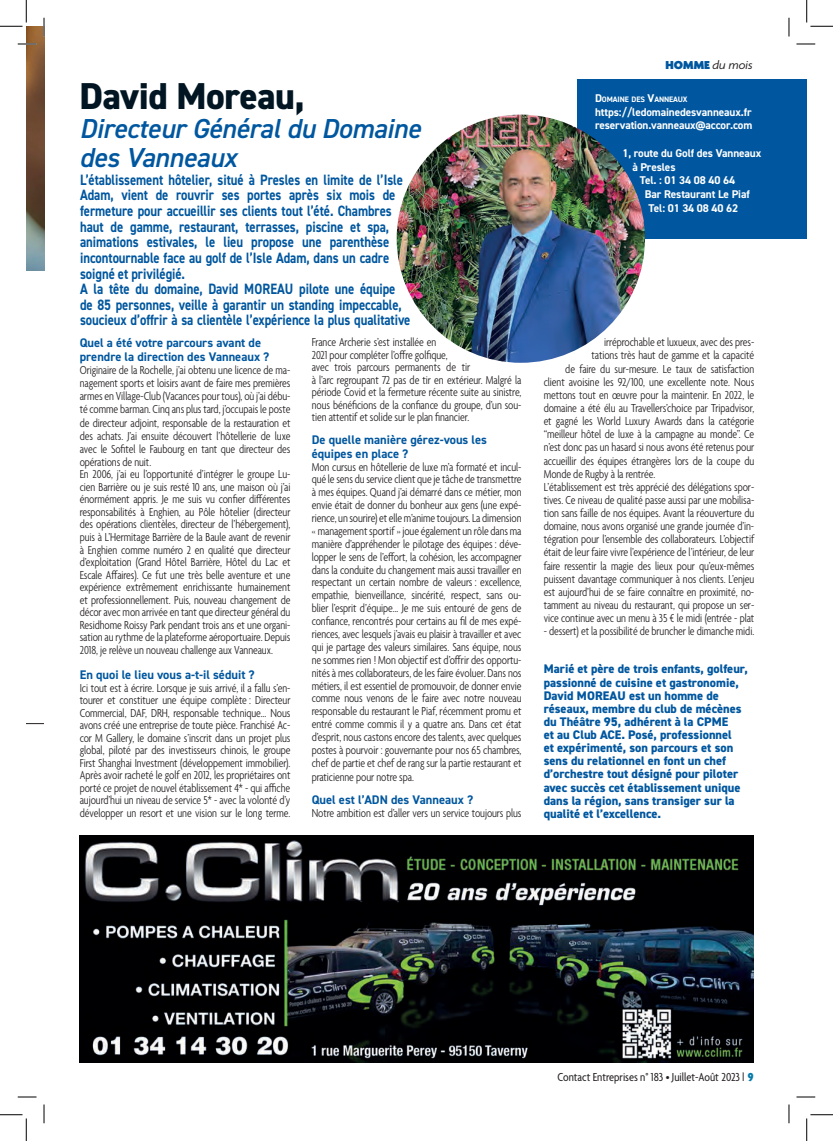
<style>
.page{position:relative;width:833px;height:1141px;background:#fff}
.page>*{position:absolute;margin:0;border:0;box-sizing:border-box;transform-origin:0 0}
.t1{font:800 37.5px "DIN2014";letter-spacing:-.01em;color:#011622}
.t2{font:italic 600 27.5px/28.8px "DIN2014";letter-spacing:-.01em;color:#01579f}
.t3{font:700 15px/15.6px "DIN2014";letter-spacing:-.005em;color:#01579f;scale:.85 1}
.t4{font:300 condensed 12.5px/12.9px "Agenda";letter-spacing:-.005em;color:#231f20;scale:.95 1}
.t5{font:800 12.5px/13.1px "DIN2014";color:#01579f}
.t6{font:700 12.5px/13.8px "DIN2014";color:#01579f}
.t7{font:condensed 12.5px "Agenda";color:#231f20}
.t8{font:italic 12.5px "Agenda";color:#231f20}
.t9{font:700 11.25px/13.8px "DIN2014";letter-spacing:-.01em;color:#fff}
.t10{font:700 7.88px "DIN2014";letter-spacing:-.015em;color:#fff}
.s1{font-weight:900;font-style:normal;color:#01579f}
.s2{font-size:11.25px}
.s3{font-weight:900;color:#057aaa}
</style>
<div class="page">
<img style="left:79px;top:835px;width:673px;height:226px">
<svg style="left:26px;top:723px;width:18px;height:1px"></svg>
<img style="left:26px;top:26px;width:18px;height:244px">
<div style="left:577px;top:79px;width:229px;height:160px;background:#01579f"></div>
<img style="left:396px;top:115px;width:248px;height:248px;border-radius:124px">
<svg style="left:18px;top:43px;width:18px;height:2px"></svg>
<svg style="left:796px;top:43px;width:18px;height:2px"></svg>
<svg style="left:18px;top:1096px;width:18px;height:1px"></svg>
<svg style="left:796px;top:1096px;width:18px;height:1px"></svg>
<svg style="left:43px;top:18px;width:2px;height:18px"></svg>
<svg style="left:43px;top:1104px;width:2px;height:19px"></svg>
<svg style="left:788px;top:18px;width:1px;height:18px"></svg>
<svg style="left:788px;top:1104px;width:1px;height:19px"></svg>
<svg style="left:0;top:0;width:27px;height:27px"></svg>
<svg style="left:0;top:1114px;width:27px;height:26px"></svg>
<svg style="left:806px;top:0;width:26px;height:27px"></svg>
<svg style="left:806px;top:1114px;width:26px;height:26px"></svg>
<h1 class="t1" style="left:79px;top:71px;width:227px">David Moreau,</h1>
<h2 class="t2" style="left:79px;top:113px;width:342px">Directeur Général du Domaine des Vanneaux</h2>
<p class="t3" style="left:80px;top:171px;width:390px">L’établissement hôtelier, situé à Presles en limite de l’Isle Adam, vient de rouvrir ses portes après six mois de fermeture pour accueillir ses clients tout l’été. Chambres haut de gamme, restaurant, terrasses, piscine et spa, animations estivales, le lieu propose une parenthèse incontournable face au golf de l’Isle Adam, dans un cadre soigné et privilégié.<br>A la tête du domaine, David MOREAU pilote une équipe de 85 personnes, veille à garantir un standing impeccable, soucieux d’offrir à sa clientèle l’expérience la plus qualitative</p>
<p class="t6" style="left:80px;top:336px;width:191px">Quel a été votre parcours avant de prendre la direction des Vanneaux ?</p>
<p class="t4" style="left:80px;top:364px;width:223px">Originaire de la Rochelle, j’ai obtenu une licence de ma&shy;nagement sports et loisirs avant de faire mes premières armes en Village-Club (Vacances pour tous), où j’ai débu&shy;té comme barman. Cinq ans plus tard, j’occupais le poste de directeur adjoint, responsable de la restauration et des achats. J’ai ensuite découvert l’hôtellerie de luxe avec le Sofitel le Faubourg en tant que directeur des opérations de nuit.<br>En 2006, j’ai eu l’opportunité d’intégrer le groupe Lu&shy;cien Barrière ou je suis resté 10 ans, une maison où j’ai énormément appris. Je me suis vu confier différentes responsabilités à Enghien, au Pôle hôtelier (directeur des opérations clientèles, directeur de l’hébergement), puis à L’Hermitage Barrière de la Baule avant de revenir à Enghien comme numéro 2 en qualité que directeur d’exploitation (Grand Hôtel Barrière, Hôtel du Lac et Escale Affaires). Ce fut une très belle aventure et une expérience extrêmement enrichissante humainement et professionnellement. Puis, nouveau changement de décor avec mon arrivée en tant que directeur général du Residhome Roissy Park pendant trois ans et une organi&shy;sation au rythme de la plateforme aéroportuaire. Depuis 2018, je relève un nouveau challenge aux Vanneaux.</p>
<p class="t6" style="left:80px;top:667px;width:176px">En quoi le lieu vous a-t-il séduit ?</p>
<p class="t4" style="left:80px;top:682px;width:223px;line-height:12.5px;text-align:justify">Ici tout est à écrire. Lorsque je suis arrivé, il a fallu s’en&shy;tourer et constituer une équipe complète : Directeur Commercial, DAF, DRH, responsable technique… Nous avons créé une entreprise de toute pièce. Franchisé Ac&shy;cor M Gallery, le domaine s’inscrit dans un projet plus global, piloté par des investisseurs chinois, le groupe First Shanghai Investment (développement immobilier).<br>Après avoir racheté le golf en 2012, les propriétaires ont porté ce projet de nouvel établissement 4* - qui affiche aujourd’hui un niveau de service 5* - avec la volonté d’y développer un resort et une vision sur le long terme.</p>
<p class="t4" style="left:311px;top:337px;width:222px;line-height:12.5px">France Archerie s’est installée en<br>2021 pour compléter l’offre golfique,<br>avec trois parcours permanents de tir<br>à l’arc regroupant 72 pas de tir en extérieur. Malgré la période Covid et la fermeture récente suite au sinistre, nous bénéficions de la confiance du groupe, d’un sou&shy;tien attentif et solide sur le plan financier.</p>
<p class="t6" style="left:311px;top:432px;width:177px">De quelle manière gérez-vous les équipes en place ?</p>
<p class="t4" style="left:311px;top:461px;width:222px;text-align:justify">Mon cursus en hôtellerie de luxe m’a formaté et incul&shy;qué le sens du service client que je tâche de transmettre à mes équipes. Quand j’ai démarré dans ce métier, mon envie était de donner du bonheur aux gens (une expé&shy;rience, un sourire) et elle m’anime toujours. La dimension « management sportif » joue également un rôle dans ma manière d’appréhender le pilotage des équipes : déve&shy;lopper le sens de l’effort, la cohésion, les accompagner dans la conduite du changement mais aussi travailler en respectant un certain nombre de valeurs : excellence, empathie, bienveillance, sincérité, respect, sans ou&shy;blier l’esprit d’équipe... Je me suis entouré de gens de confiance, rencontrés pour certains au fil de mes expé&shy;riences, avec lesquels j’avais eu plaisir à travailler et avec qui je partage des valeurs similaires. Sans équipe, nous ne sommes rien ! Mon objectif est d’offrir des opportu&shy;nités à mes collaborateurs, de les faire évoluer. Dans nos métiers, il est essentiel de promouvoir, de donner envie comme nous venons de le faire avec notre nouveau responsable du restaurant le Piaf, récemment promu et entré comme commis il y a quatre ans. Dans cet état d’esprit, nous castons encore des talents, avec quelques postes à pourvoir : gouvernante pour nos 65 chambres, chef de partie et chef de rang sur la partie restaurant et praticienne pour notre spa.</p>
<p class="t6" style="left:311px;top:793px;width:163px">Quel est l’ADN des Vanneaux ?</p>
<p class="t4" style="left:311px;top:807px;width:222px">Notre ambition est d’aller vers un service toujours plus</p>
<p class="t8" style="left:665px;top:57px;width:89px"><span class="s1">HOMME</span> du mois</p>
<p class="t10" style="left:594px;top:94px;width:94px"><span class="s2">D</span>OMAINE DES <span class="s2">V</span>ANNEAUX</p>
<p class="t9" style="left:594px;top:105px;width:159px">https://ledomainedesvanneaux.fr reservation.vanneaux@accor.com</p>
<p class="t9" style="left:622px;top:146px;width:140px">1, route du Golf des Vanneaux</p>
<p class="t9" style="left:632px;top:160px;width:45px">à Presles</p>
<p class="t9" style="left:639px;top:173px;width:97px">Tel. : 01 34 08 40 64</p>
<p class="t9" style="left:644px;top:187px;width:106px">Bar Restaurant Le Piaf</p>
<p class="t9" style="left:648px;top:201px;width:91px">Tel: 01 34 08 40 62</p>
<p class="t4" style="left:603px;top:336px;width:159px">irréprochable et luxueux, avec des pres-</p>
<p class="t4" style="left:591px;top:350px;width:173px">tations très haut de gamme et la capacité</p>
<p class="t4" style="left:565px;top:363px;width:200px">de faire du sur-mesure. Le taux de satisfaction</p>
<p class="t4" style="left:543px;top:376px;width:223px">client avoisine les 92/100, une excellente note. Nous</p>
<p class="t4" style="left:543px;top:389px;width:223px">mettons tout en œuvre pour la maintenir. En 2022, le</p>
<p class="t4" style="left:543px;top:402px;width:223px">domaine a été élu au Travellers’choice par Tripadvisor,</p>
<p class="t4" style="left:543px;top:415px;width:223px">et gagné les World Luxury Awards dans la catégorie</p>
<p class="t4" style="left:543px;top:428px;width:223px">“meilleur hôtel de luxe à la campagne au monde”. Ce</p>
<p class="t4" style="left:543px;top:441px;width:223px">n’est donc pas un hasard si nous avons été retenus pour</p>
<p class="t4" style="left:543px;top:455px;width:223px">accueillir des équipes étrangères lors de la coupe du</p>
<p class="t4" style="left:543px;top:468px;width:119px">Monde de Rugby à la rentrée.</p>
<p class="t4" style="left:543px;top:481px;width:223px">L’établissement est très apprécié des délégations spor-</p>
<p class="t4" style="left:543px;top:494px;width:223px">tives. Ce niveau de qualité passe aussi par une mobilisa-</p>
<p class="t4" style="left:543px;top:507px;width:223px">tion sans faille de nos équipes. Avant la réouverture du</p>
<p class="t4" style="left:543px;top:520px;width:223px">domaine, nous avons organisé une grande journée d’in-</p>
<p class="t4" style="left:543px;top:533px;width:223px">tégration pour l’ensemble des collaborateurs. L’objectif</p>
<p class="t4" style="left:543px;top:546px;width:223px">était de leur faire vivre l’expérience de l’intérieur, de leur</p>
<p class="t4" style="left:543px;top:560px;width:223px">faire ressentir la magie des lieux pour qu’eux-mêmes</p>
<p class="t4" style="left:543px;top:573px;width:223px">puissent davantage communiquer à nos clients. L’enjeu</p>
<p class="t4" style="left:543px;top:586px;width:223px">est aujourd’hui de se faire connaître en proximité, no-</p>
<p class="t4" style="left:543px;top:599px;width:223px">tamment au niveau du restaurant, qui propose un ser-</p>
<p class="t4" style="left:543px;top:612px;width:223px">vice continue avec un menu à 35 € le midi (entrée - plat</p>
<p class="t4" style="left:543px;top:625px;width:223px">- dessert) et la possibilité de bruncher le dimanche midi.</p>
<p class="t5" style="left:543px;top:662px;width:206px">Marié et père de trois enfants, golfeur, passionné de cuisine et gastronomie, David MOREAU est un homme de réseaux, membre du club de mécènes du Théâtre 95, adhérent à la CPME<br>et au Club ACE. Posé, professionnel<br>et expérimenté, son parcours et son sens du relationnel en font un chef d’orchestre tout désigné pour piloter avec succès cet établissement unique dans la région, sans transiger sur la qualité et l’excellence.</p>
<p class="t7" style="left:557px;top:1069px;width:197px">Contact Entreprises n° 183 • Juillet-Août 2023 <span class="s3">9</span></p>
</div>
